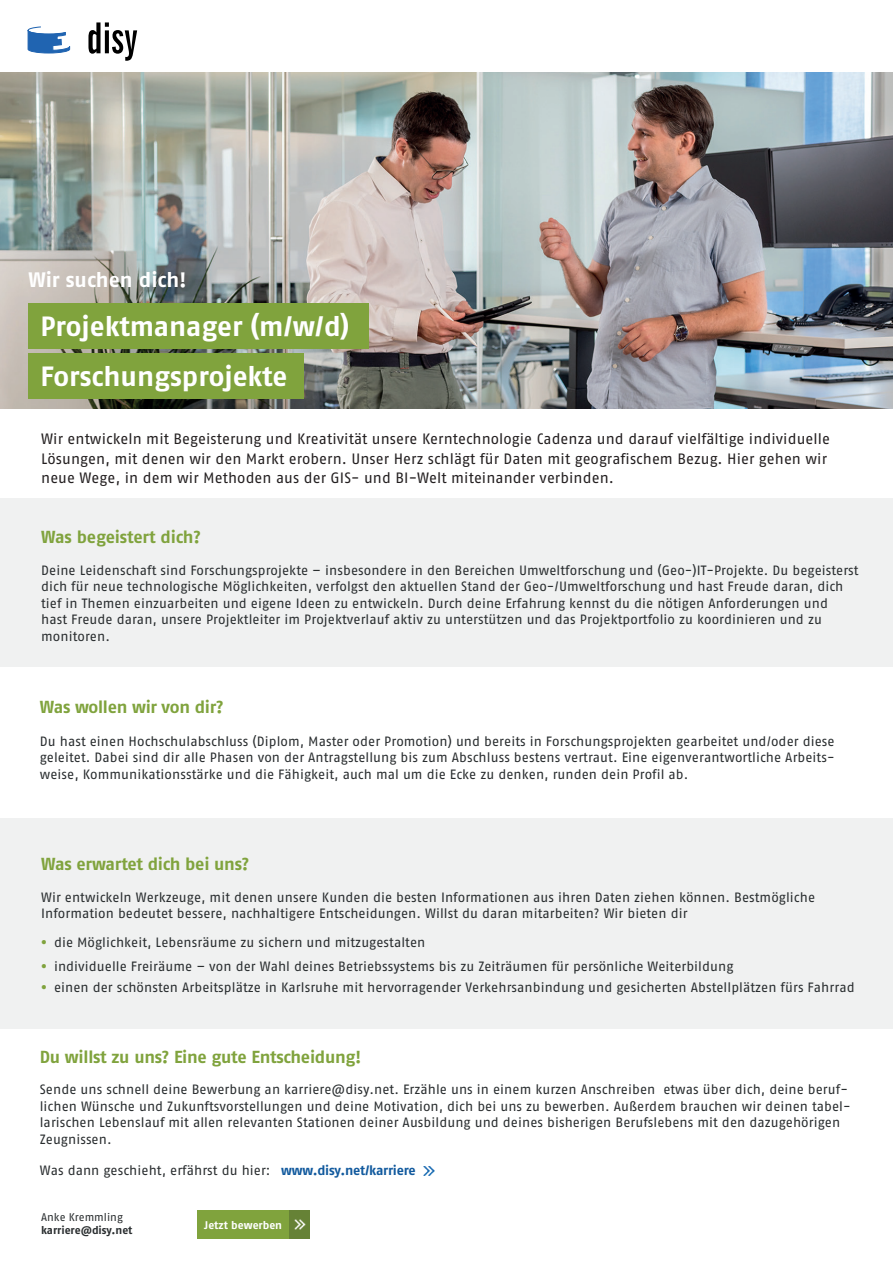
<style>
.page{position:relative;width:893px;height:1263px;background:#fff}
.page>*{position:absolute;margin:0;border:0;box-sizing:border-box;transform-origin:0 0}
.t1{font:27.9px "Fago No Bold TF";letter-spacing:-.005em;color:#fff}
.t2{font:20.85px "Fago No Bold TF";letter-spacing:-.005em;color:#fff}
.t3{font:20.85px/22.6px "Fago No";color:#80a33d;text-align:justify}
.t4{font:17.4px "Fago No Bold TF";letter-spacing:-.015em;color:#80a33d}
.t5{font:15px/19.5px "Fago No";letter-spacing:.005em;color:#231f20}
.t6{font:13.5px/16.5px "Fago No";letter-spacing:.005em;color:#292d2f}
.t7{font:11.1px "Fago No Bold TF";letter-spacing:-.005em;color:#292d2f}
.t8{font:11.1px "Fago No";color:#292d2f}
.t9{font:11.1px "Fago No Bold TF";color:#fff}
.s1{font-family:"Fago No Bold TF";color:#125a9e}
</style>
<div class="page">
<svg style="left:28px;top:26px;width:42px;height:28px"></svg>
<svg style="left:88px;top:22px;width:49px;height:38px"></svg>
<img style="left:0;top:72px;width:893px;height:336px">
<div style="left:28px;top:303px;width:341px;height:45px;background:#80a33d"></div>
<div style="left:0;top:498px;width:893px;height:169px;background:#f0f1f1"></div>
<div style="left:0;top:819px;width:893px;height:210px;background:#f0f1f1"></div>
<svg style="left:424px;top:1166px;width:10px;height:10px"></svg>
<div style="left:197px;top:1210px;width:92px;height:29px;background:#80a33d"></div>
<div style="left:289px;top:1210px;width:21px;height:29px;background:#668236"></div>
<svg style="left:295px;top:1219px;width:10px;height:10px"></svg>
<div style="left:28px;top:353px;width:275px;height:46px;background:#80a33d"></div>
<h2 class="t2" style="left:28px;top:267px;width:160px">Wir suchen dich!</h2>
<h1 class="t1" style="left:40px;top:310px;width:310px">Projektmanager (m/w/d)</h1>
<h1 class="t1" style="left:41px;top:360px;width:248px">Forschungsprojekte</h1>
<p class="t5" style="left:41px;top:429px;width:790px">Wir entwickeln mit Begeisterung und Kreativität unsere Kerntechnologie Cadenza und darauf vielfältige individuelle<br>Lösungen, mit denen wir den Markt erobern. Unser Herz schlägt für Daten mit geografischem Bezug. Hier gehen wir neue Wege, in dem wir Methoden aus der GIS- und BI-Welt miteinander verbinden.</p>
<p class="t4" style="left:41px;top:527px;width:161px">Was begeistert dich?</p>
<p class="t6" style="left:41px;top:562px;width:819px">Deine Leidenschaft sind Forschungsprojekte – insbesondere in den Bereichen Umweltforschung und (Geo-)IT-Projekte. Du begeisterst dich für neue technologische Möglichkeiten, verfolgst den aktuellen Stand der Geo-/Umweltforschung und hast Freude daran, dich tief in Themen einzuarbeiten und eigene Ideen zu entwickeln. Durch deine Erfahrung kennst du die nötigen Anforderungen und<br>hast Freude daran, unsere Projektleiter im Projektverlauf aktiv zu unterstützen und das Projektportfolio zu koordinieren und zu monitoren.</p>
<p class="t4" style="left:40px;top:696px;width:185px">Was wollen wir von dir?</p>
<p class="t6" style="left:40px;top:733px;width:796px;text-align:justify">Du hast einen Hochschulabschluss (Diplom, Master oder Promotion) und bereits in Forschungsprojekten gearbeitet und/oder diese geleitet. Dabei sind dir alle Phasen von der Antragstellung bis zum Abschluss bestens vertraut. Eine eigenverantwortliche Arbeits&shy;weise, Kommunikationsstärke und die Fähigkeit, auch mal um die Ecke zu denken, runden dein Profil ab.</p>
<p class="t4" style="left:41px;top:853px;width:210px">Was erwartet dich bei uns?</p>
<p class="t6" style="left:41px;top:888px;width:775px">Wir entwickeln Werkzeuge, mit denen unsere Kunden die besten Informationen aus ihren Daten ziehen können. Bestmögliche<br>Information bedeutet bessere, nachhaltigere Entscheidungen. Willst du daran mitarbeiten? Wir bieten dir</p>
<p class="t6" style="left:54px;top:930px;width:681px;line-height:23.7px">die Möglichkeit, Lebensräume zu sichern und mitzugestalten<br>individuelle Freiräume – von der Wahl deines Betriebssystems bis zu Zeiträumen für persönliche Weiterbildung</p>
<p class="t6" style="left:54px;top:979px;width:802px">einen der schönsten Arbeitsplätze in Karlsruhe mit hervorragender Verkehrsanbindung und gesicherten Abstellplätzen fürs Fahrrad</p>
<h2 class="t3" style="left:40px;top:931px;width:10px">• • •</h2>
<p class="t4" style="left:40px;top:1046px;width:323px">Du willst zu uns? Eine gute Entscheidung!</p>
<p class="t6" style="left:40px;top:1081px;width:812px">Sende uns schnell deine Bewerbung an karriere@disy.net. Erzähle uns in einem kurzen Anschreiben etwas über dich, deine beruf&shy;lichen Wünsche und Zukunftsvorstellungen und deine Motivation, dich bei uns zu bewerben. Außerdem brauchen wir deinen tabel&shy;larischen Lebenslauf mit allen relevanten Stationen deiner Ausbildung und deines bisherigen Berufslebens mit den dazugehörigen Zeugnissen.</p>
<p class="t6" style="left:40px;top:1161px;width:377px">Was dann geschieht, erfährst du hier: <span class="s1">www.disy.net/karriere</span></p>
<p class="t8" style="left:41px;top:1210px;width:83px">Anke Kremmling</p>
<p class="t7" style="left:41px;top:1223px;width:93px">karriere@disy.net</p>
<p class="t9" style="left:204px;top:1218px;width:79px">Jetzt bewerben</p>
</div>
